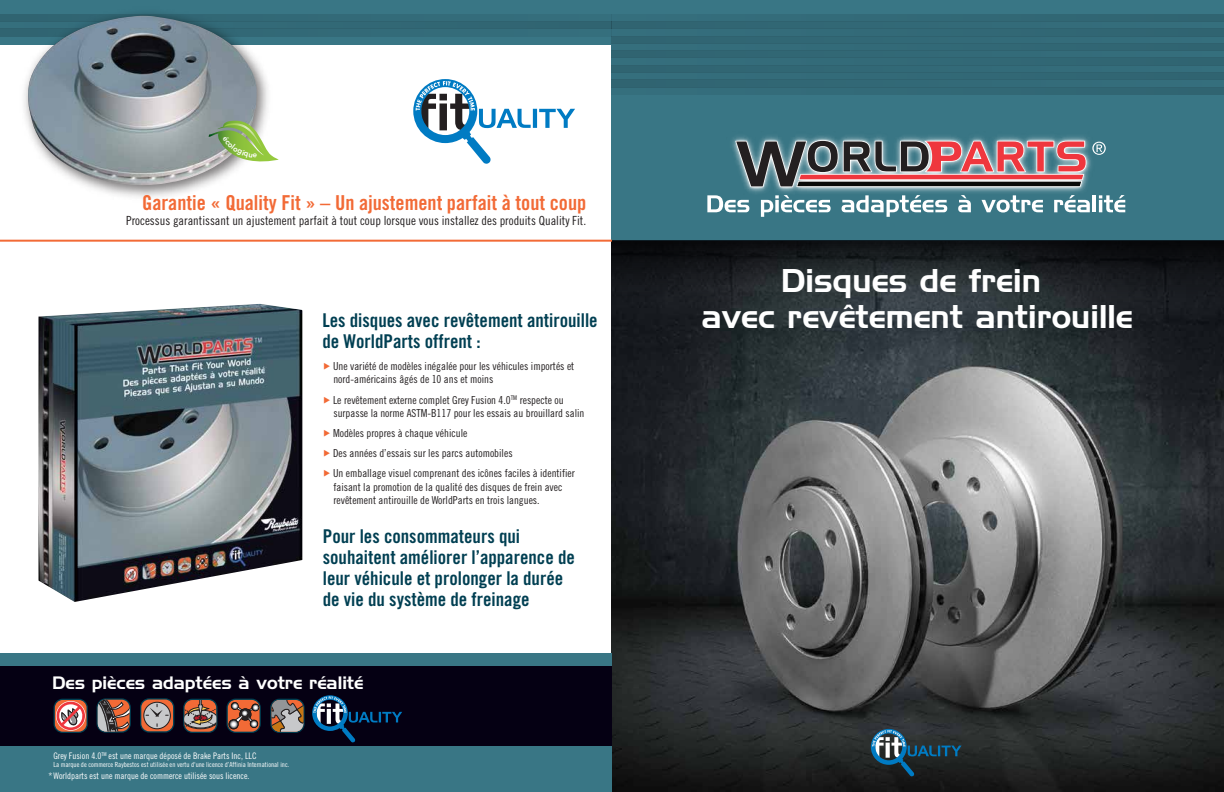
<style>
.page{position:relative;width:1224px;height:792px;background:#fff}
.page>*{position:absolute;margin:0;border:0;box-sizing:border-box;transform-origin:0 0}
.t1{font:32px/36px "Handel Gothic BT";color:#fff;text-align:center}
.t2{font:20.6px "Trade Gothic Bold Cond Twenty";color:#f26a36}
.t3{font:19px/21px "Trade Gothic Bold Cond Twenty";color:#003f52}
.t4{font:17.5px "Handel Gothic BT";color:#fff}
.t5{font:12.6px "Trade Gothic Cond Eighteen";color:#231f20}
.t6{font:11px/13.2px "Trade Gothic Cond Eighteen";color:#231f20}
.t7{font:9px "Trade Gothic Cond Eighteen";color:#fff}
.t8{font:7px "Trade Gothic Cond Eighteen";color:#fff}
.s1{color:#f26a36}
</style>
<div class="page">
<div style="left:0;top:0;width:612px;height:45px;background:#397685"></div>
<div style="left:612px;top:0;width:612px;height:241px;background:#397685"></div>
<div style="left:0;top:653px;width:612px;height:139px;background:#397685"></div>
<svg style="left:612px;top:241px;width:612px;height:551px;background:#404345"></svg>
<hr style="left:0;top:240px;width:612px;height:2px;background:#f26a36">
<svg style="left:413px;top:79px;width:162px;height:85px"></svg>
<img style="left:38px;top:304px;width:264px;height:298px">
<svg style="left:871px;top:729px;width:91px;height:48px;background:#2e4450"></svg>
<div style="left:612px;top:14px;width:612px;height:8px;background:#326977"></div>
<div style="left:612px;top:22px;width:612px;height:7px;background:#326977"></div>
<div style="left:612px;top:29px;width:612px;height:7px;background:#326977"></div>
<div style="left:612px;top:36px;width:612px;height:7px;background:#326977"></div>
<div style="left:612px;top:43px;width:612px;height:8px;background:#326977"></div>
<div style="left:612px;top:51px;width:612px;height:7px;background:#326977"></div>
<div style="left:612px;top:58px;width:612px;height:7px;background:#326977"></div>
<div style="left:612px;top:65px;width:612px;height:8px;background:#326977"></div>
<div style="left:612px;top:73px;width:612px;height:7px;background:#326977"></div>
<div style="left:612px;top:80px;width:612px;height:7px;background:#326977"></div>
<div style="left:612px;top:87px;width:612px;height:7px;background:#326977"></div>
<div style="left:0;top:14px;width:612px;height:8px;background:#346c7a"></div>
<div style="left:0;top:22px;width:612px;height:7px;background:#316774"></div>
<div style="left:0;top:29px;width:612px;height:7px;background:#346c7a"></div>
<img style="left:16px;top:13px;width:260px;height:185px">
<img style="left:28px;top:16px;width:229px;height:171px">
<div style="left:0;top:666px;width:612px;height:80px;background:#050013"></div>
<svg style="left:312px;top:695px;width:90px;height:48px"></svg>
<svg style="left:707px;top:195px;width:42px;height:17px"></svg>
<svg style="left:761px;top:196px;width:70px;height:21px"></svg>
<svg style="left:842px;top:196px;width:105px;height:21px"></svg>
<svg style="left:958px;top:196px;width:13px;height:16px"></svg>
<svg style="left:982px;top:196px;width:61px;height:17px"></svg>
<svg style="left:1054px;top:196px;width:36px;height:16px"></svg>
<hr style="left:1093px;top:195px;width:3px;height:17px;background:#fff">
<svg style="left:1099px;top:195px;width:26px;height:17px"></svg>
<img style="left:726px;top:136px;width:367px;height:60px">
<img style="left:733px;top:138px;width:356px;height:51px">
<svg style="left:734px;top:140px;width:372px;height:48px;background:#88747a"></svg>
<div style="left:270px;top:699px;width:35px;height:34px;border:3px solid #003f52;border-radius:8px"></div>
<svg style="left:272px;top:700px;width:31px;height:32px"></svg>
<div style="left:183px;top:699px;width:35px;height:34px;border:3px solid #003f52;border-radius:8px"></div>
<svg style="left:185px;top:700px;width:31px;height:32px"></svg>
<div style="left:97px;top:698px;width:34px;height:35px;border:3px solid #003f52;border-radius:8px"></div>
<svg style="left:98px;top:700px;width:32px;height:31px"></svg>
<div style="left:140px;top:698px;width:34px;height:35px;border:3px solid #003f52;border-radius:8px"></div>
<svg style="left:141px;top:700px;width:32px;height:31px"></svg>
<div style="left:144px;top:702px;width:26px;height:27px;background:#c7c8ca;border-radius:50%"></div>
<div style="left:143px;top:702px;width:28px;height:27px;border:1px solid #231f20;border-radius:50%"></div>
<svg style="left:146px;top:704px;width:22px;height:13px"></svg>
<div style="left:226px;top:699px;width:35px;height:34px;border:3px solid #003f52;border-radius:8px"></div>
<svg style="left:228px;top:700px;width:32px;height:32px"></svg>
<svg style="left:229px;top:702px;width:30px;height:27px"></svg>
<div style="left:54px;top:699px;width:34px;height:34px;border:3px solid #003f52;border-radius:8px"></div>
<svg style="left:55px;top:700px;width:32px;height:32px"></svg>
<svg style="left:56px;top:701px;width:30px;height:30px"></svg>
<svg style="left:208px;top:121px;width:71px;height:49px"></svg>
<h2 class="t2" style="left:142px;top:190px;width:446px">Garantie « Quality Fit » – Un ajustement parfait à tout coup</h2>
<p class="t5" style="left:126px;top:213px;width:462px">Processus garantissant un ajustement parfait à tout coup lorsque vous installez des produits Quality Fit.</p>
<h3 class="t3" style="left:322px;top:310px;width:277px">Les disques avec revêtement antirouille de WorldParts offrent :</h3>
<p class="t6" style="left:333px;top:360px;width:242px;text-indent:-10px"><span class="s1">◆</span> Une variété de modèles inégalée pour les véhicules importés et nord-américains âgés de 10 ans et moins</p>
<p class="t6" style="left:333px;top:393px;width:253px;text-indent:-10px"><span class="s1">◆</span> Le revêtement externe complet Grey Fusion 4.0<sup>TM</sup> respecte ou surpasse la norme ASTM-B117 pour les essais au brouillard salin</p>
<p class="t6" style="left:324px;top:426px;width:145px"><span class="s1">◆</span> Modèles propres à chaque véhicule</p>
<p class="t6" style="left:324px;top:447px;width:191px"><span class="s1">◆</span> Des années d’essais sur les parcs automobiles</p>
<p class="t6" style="left:333px;top:467px;width:243px;text-indent:-10px"><span class="s1">◆</span> Un emballage visuel comprenant des icônes faciles à identifier faisant la promotion de la qualité des disques de frein avec revêtement antirouille de WorldParts en trois langues.</p>
<h3 class="t3" style="left:323px;top:526px;width:254px">Pour les consommateurs qui souhaitent améliorer l’apparence de leur véhicule et prolonger la durée de vie du système de freinage</h3>
<h3 class="t4" style="left:52px;top:672px;width:313px">Des pièces adaptées à votre réalité</h3>
<p class="t7" style="left:53px;top:750px;width:205px">Grey Fusion 4.0<sup>TM</sup> est une marque déposé de Brake Parts Inc, LLC</p>
<p class="t8" style="left:53px;top:761px;width:237px">La marque de commerce Raybestos est utilisée en vertu d'une licence d’Affinia International inc.</p>
<p class="t7" style="left:49px;top:771px;width:203px">* Worldparts est une marque de commerce utilisée sous licence.</p>
<h1 class="t1" style="left:701px;top:263px;width:433px">Disques de frein<br>avec revêtement antirouille</h1>
</div>
